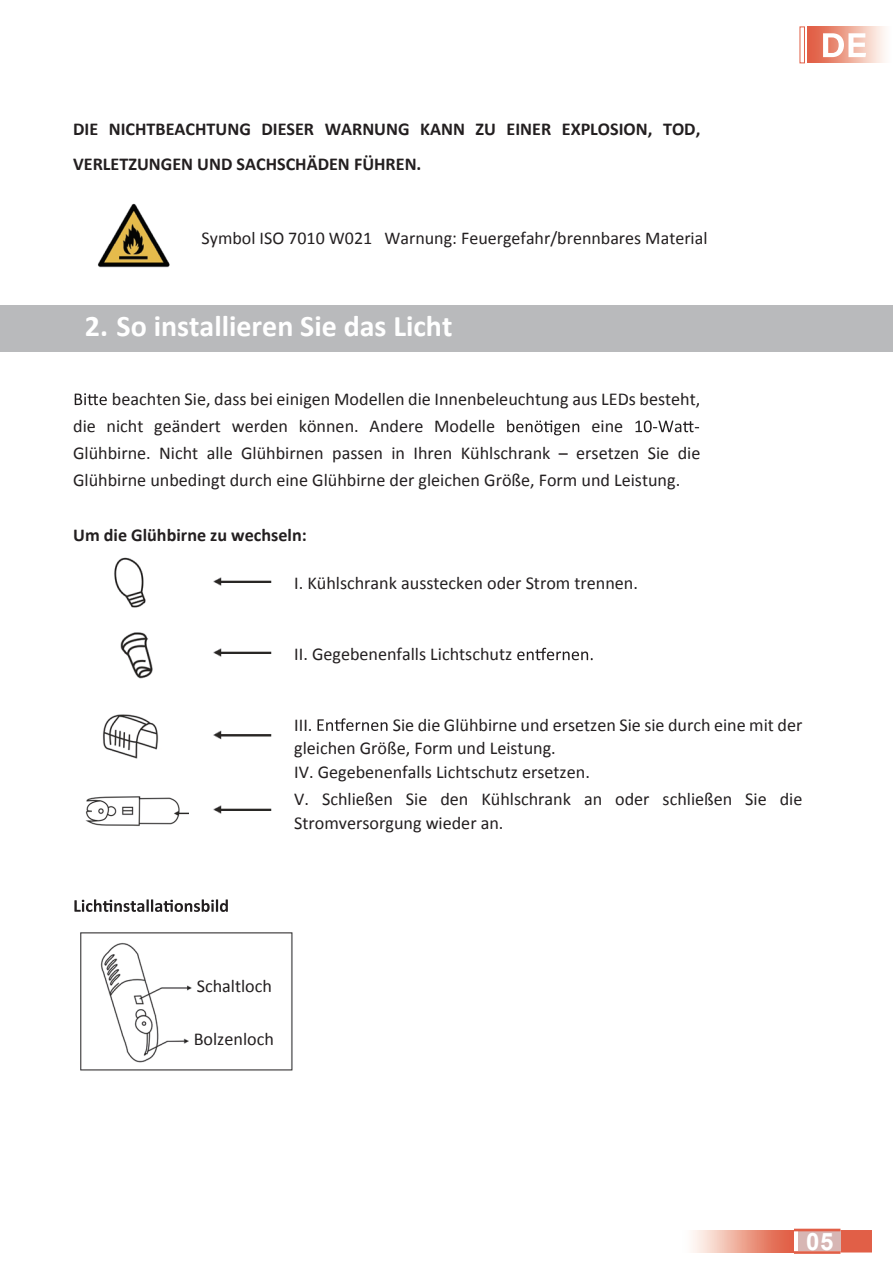
<style>
.page{position:relative;width:893px;height:1263px;background:#fff}
.page>*{position:absolute;margin:0;border:0;box-sizing:border-box;transform-origin:0 0}
.t1{font:700 30px "Calibri";color:#fff}
.t2{font:700 24px "Arial";color:#fff}
.t3{font:18.15px/27.2px "Calibri";color:#231f20}
.t4{font:700 18.15px/35.4px "Calibri";color:#231f20}
.t5{font:18px "Calibri";color:#231f20}
</style>
<div class="page">
<div style="left:807px;top:27px;width:84px;height:36px;background:linear-gradient(to right,#de5335,#fffffe)"></div>
<svg style="left:840px;top:1230px;width:32px;height:22px"></svg>
<div style="left:798px;top:1231px;width:42px;height:20px;background:#d7b6b4"></div>
<div style="left:683px;top:1230px;width:111px;height:22px;background:linear-gradient(to right,#fff,#de5336)"></div>
<hr style="left:794px;top:1229px;width:46px;height:2px;background:#e15f47">
<hr style="left:794px;top:1251px;width:46px;height:3px;background:#e15f47">
<div style="left:800px;top:27px;width:5px;height:36px;border:1px solid #e15f47"></div>
<svg style="left:823px;top:33px;width:43px;height:24px"></svg>
<img style="left:98px;top:203px;width:72px;height:65px">
<svg style="left:75px;top:393px;width:32px;height:12px"></svg>
<svg style="left:507px;top:420px;width:72px;height:15px"></svg>
<svg style="left:635px;top:420px;width:64px;height:12px"></svg>
<img style="left:114px;top:557px;width:32px;height:51px">
<img style="left:213px;top:577px;width:59px;height:9px">
<img style="left:120px;top:632px;width:33px;height:47px">
<img style="left:213px;top:648px;width:59px;height:9px">
<svg style="left:517px;top:648px;width:76px;height:12px"></svg>
<svg style="left:317px;top:718px;width:71px;height:13px"></svg>
<img style="left:102px;top:714px;width:57px;height:45px">
<img style="left:213px;top:730px;width:59px;height:10px">
<img style="left:85px;top:796px;width:104px;height:30px">
<img style="left:213px;top:805px;width:59px;height:9px">
<svg style="left:74px;top:899px;width:154px;height:13px"></svg>
<img style="left:80px;top:932px;width:213px;height:139px">
<div style="left:194px;top:974px;width:88px;height:78px;background:#fff"></div>
<div style="left:0;top:305px;width:893px;height:46px;background:#b9babc"></div>
<p class="t4" style="left:73px;top:111px;width:629px">DIE NICHTBEACHTUNG DIESER WARNUNG KANN ZU EINER EXPLOSION, TOD,<br>VERLETZUNGEN UND SACHSCHÄDEN FÜHREN.</p>
<p class="t5" style="left:202px;top:226px;width:507px">Symbol ISO 7010 W021 Warnung: Feuergefahr/brennbares Material</p>
<h1 class="t1" style="left:85px;top:307px;width:369px">2. So installieren Sie das Licht</h1>
<p class="t3" style="left:73px;top:385px;width:629px;text-indent:39px">beachten Sie, dass bei einigen Modellen die Innenbeleuchtung aus LEDs besteht, die nicht geändert werden können. Andere Modelle</p>
<p class="t3" style="left:73px;top:413px;width:629px;text-indent:518px">eine<br>Glühbirne. Nicht alle Glühbirnen passen in Ihren Kühlschrank – ersetzen Sie die<br>Glühbirne unbedingt durch eine Glühbirne der gleichen Größe, Form und Leistung.</p>
<p class="t4" style="left:73px;top:517px;width:235px">Um die Glühbirne zu wechseln:</p>
<p class="t3" style="left:294px;top:570px;width:345px">I. Kühlschrank ausstecken oder Strom trennen.</p>
<p class="t3" style="left:294px;top:641px;width:220px">II. Gegebenenfalls Lichtschutz</p>
<p class="t3" style="left:294px;top:713px;width:510px;line-height:23.5px;text-indent:99px">Sie die Glühbirne und ersetzen Sie sie durch eine mit der gleichen Größe, Form und Leistung.<br>IV. Gegebenenfalls Lichtschutz ersetzen.</p>
<p class="t3" style="left:294px;top:787px;width:510px;line-height:23.5px">V. Schließen Sie den Kühlschrank an oder schließen Sie die<br>Stromversorgung wieder an.</p>
<p class="t3" style="left:294px;top:711px;width:20px">III.</p>
<p class="t3" style="left:197px;top:972px;width:77px">Schaltloch</p>
<p class="t3" style="left:194px;top:1025px;width:82px">Bolzenloch</p>
<h2 class="t2" style="left:806px;top:1225px;width:29px">05</h2>
</div>
